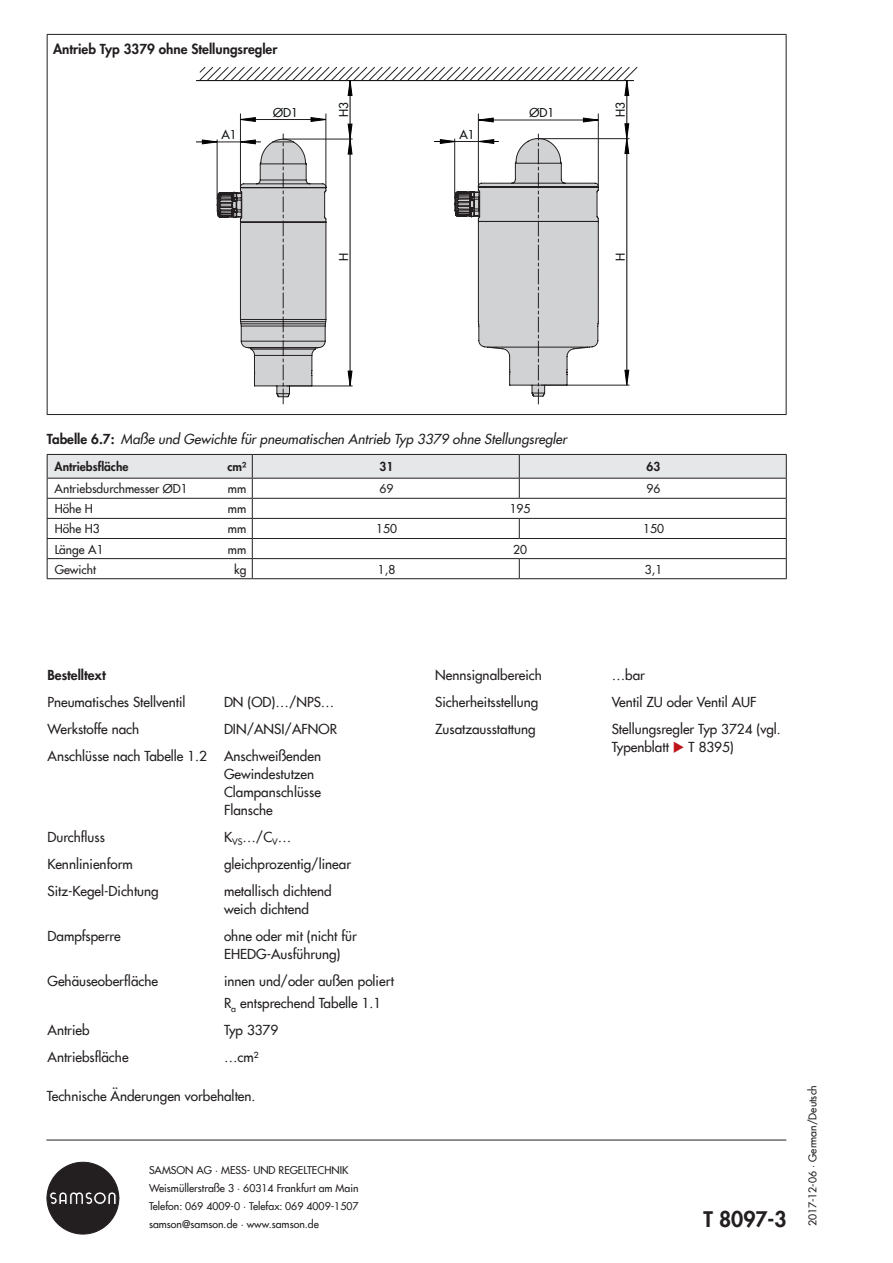
<style>
.page{position:relative;width:893px;height:1263px;background:#fff}
.page>*{position:absolute;margin:0;border:0;box-sizing:border-box;transform-origin:0 0}
.t1{font:800 21px "Futura Com";color:#231f20}
.t2{font:500 13.5px/18px "Futura Com";color:#231f20}
.t3{font:italic 500 13.5px "Futura Com";color:#231f20}
.t4{font:800 13.5px "Futura Com";color:#231f20}
.t5{font:500 12px "Futura Com";color:#231f20}
.t6{font:800 12px "Futura Com";color:#231f20}
.t7{font:500 12px "Futura Com";color:#0e1213}
.t8{font:500 10.5px/18px "Futura Com";color:#231f20}
.s1{font-weight:800;font-style:normal}
.s2{color:#be151b}
</style>
<div class="page">
<hr style="left:46px;top:1140px;width:740px;height:1px;background:#231f20">
<svg style="left:47px;top:1162px;width:72px;height:72px"></svg>
<hr style="left:47px;top:34px;width:739px;height:1px;background:#231f20">
<svg style="left:47px;top:35px;width:1px;height:25px"></svg>
<svg style="left:786px;top:35px;width:1px;height:25px"></svg>
<hr style="left:47px;top:60px;width:1px;height:354px;background:#231f20">
<hr style="left:786px;top:60px;width:1px;height:354px;background:#231f20">
<hr style="left:47px;top:414px;width:739px;height:1px;background:#231f20">
<hr style="left:326px;top:114px;width:1px;height:74px;background:#231f20">
<hr style="left:240px;top:114px;width:1px;height:74px;background:#231f20">
<svg style="left:347px;top:370px;width:6px;height:17px"></svg>
<hr style="left:244px;top:119px;width:75px;height:1px;background:#231f20">
<svg style="left:240px;top:117px;width:16px;height:5px"></svg>
<svg style="left:310px;top:117px;width:17px;height:5px"></svg>
<hr style="left:196px;top:80px;width:438px;height:1px;background:#000002">
<hr style="left:478px;top:114px;width:1px;height:74px;background:#231f20">
<hr style="left:598px;top:114px;width:1px;height:74px;background:#231f20">
<hr style="left:482px;top:120px;width:105px;height:1px;background:#231f20">
<svg style="left:477px;top:117px;width:17px;height:6px"></svg>
<svg style="left:583px;top:117px;width:16px;height:6px"></svg>
<hr style="left:350px;top:81px;width:1px;height:53px;background:#000002">
<hr style="left:283px;top:139px;width:69px;height:1px;background:#231f20">
<svg style="left:347px;top:123px;width:6px;height:32px"></svg>
<hr style="left:627px;top:81px;width:1px;height:53px;background:#000002">
<hr style="left:538px;top:138px;width:91px;height:1px;background:#231f20">
<hr style="left:350px;top:146px;width:1px;height:233px;background:#000002">
<hr style="left:287px;top:386px;width:65px;height:1px;background:#231f20">
<svg style="left:624px;top:123px;width:6px;height:31px"></svg>
<svg style="left:624px;top:369px;width:6px;height:17px"></svg>
<hr style="left:627px;top:146px;width:1px;height:233px;background:#000002">
<hr style="left:541px;top:385px;width:88px;height:1px;background:#231f20">
<svg style="left:199px;top:66px;width:438px;height:30px"></svg>
<svg style="left:196px;top:134px;width:131px;height:271px"></svg>
<svg style="left:434px;top:134px;width:165px;height:271px"></svg>
<svg style="left:47px;top:454px;width:740px;height:124px"></svg>
<hr style="left:47px;top:578px;width:150px;height:1px;background:#231f20">
<hr style="left:197px;top:578px;width:55px;height:1px;background:#231f20">
<hr style="left:252px;top:578px;width:267px;height:1px;background:#231f20">
<hr style="left:519px;top:578px;width:268px;height:1px;background:#231f20">
<p class="t4" style="left:53px;top:39px;width:226px">Antrieb Typ 3379 ohne Stellungsregler</p>
<p class="t7" style="left:221px;top:126px;width:17px">A1</p>
<p class="t7" style="left:335px;top:117px;width:17px;rotate:-90deg">H3</p>
<p class="t7" style="left:612px;top:117px;width:17px;rotate:-90deg">H3</p>
<p class="t7" style="left:273px;top:103px;width:26px">ØD1</p>
<p class="t7" style="left:529px;top:104px;width:26px">ØD1</p>
<p class="t7" style="left:459px;top:125px;width:17px">A1</p>
<p class="t7" style="left:335px;top:261px;width:10px;rotate:-90deg">H</p>
<p class="t7" style="left:612px;top:261px;width:10px;rotate:-90deg">H</p>
<p class="t3" style="left:47px;top:429px;width:522px"><span class="s1">Tabelle 6.7:</span> Maße und Gewichte für pneumatischen Antrieb Typ 3379 ohne Stellungsregler</p>
<p class="t6" style="left:55px;top:458px;width:75px">Antriebsfläche</p>
<p class="t6" style="left:227px;top:458px;width:20px">cm²</p>
<p class="t6" style="left:380px;top:458px;width:15px">31</p>
<p class="t6" style="left:647px;top:458px;width:15px">63</p>
<p class="t5" style="left:55px;top:480px;width:135px">Antriebsdurchmesser ØD1</p>
<p class="t5" style="left:228px;top:480px;width:20px">mm</p>
<p class="t5" style="left:380px;top:480px;width:15px">69</p>
<p class="t5" style="left:647px;top:480px;width:15px">96</p>
<p class="t5" style="left:55px;top:500px;width:40px">Höhe H</p>
<p class="t5" style="left:228px;top:500px;width:20px">mm</p>
<p class="t5" style="left:510px;top:500px;width:22px">195</p>
<p class="t5" style="left:55px;top:520px;width:47px">Höhe H3</p>
<p class="t5" style="left:228px;top:520px;width:20px">mm</p>
<p class="t5" style="left:376px;top:520px;width:22px">150</p>
<p class="t5" style="left:643px;top:520px;width:22px">150</p>
<p class="t5" style="left:55px;top:540px;width:50px">Länge A1</p>
<p class="t5" style="left:228px;top:540px;width:20px">mm</p>
<p class="t5" style="left:513px;top:540px;width:15px">20</p>
<p class="t5" style="left:55px;top:560px;width:43px">Gewicht</p>
<p class="t5" style="left:234px;top:560px;width:14px">kg</p>
<p class="t5" style="left:378px;top:560px;width:19px">1,8</p>
<p class="t5" style="left:645px;top:560px;width:19px">3,1</p>
<p class="t4" style="left:48px;top:664px;width:60px">Bestelltext</p>
<p class="t2" style="left:48px;top:692px;width:139px">Pneumatisches Stellventil</p>
<p class="t2" style="left:224px;top:692px;width:112px">DN (OD)…/NPS…</p>
<p class="t2" style="left:48px;top:719px;width:93px">Werkstoffe nach</p>
<p class="t2" style="left:224px;top:719px;width:115px">DIN/ANSI/AFNOR</p>
<p class="t2" style="left:48px;top:746px;width:161px">Anschlüsse nach Tabelle 1.2</p>
<p class="t2" style="left:224px;top:746px;width:99px">Anschweißenden<br>Gewindestutzen<br>Clampanschlüsse<br>Flansche</p>
<p class="t2" style="left:48px;top:827px;width:59px">Durchfluss</p>
<p class="t2" style="left:224px;top:827px;width:69px">K<sub>VS</sub>…/C<sub>V</sub>…</p>
<p class="t2" style="left:48px;top:854px;width:87px">Kennlinienform</p>
<p class="t2" style="left:224px;top:854px;width:129px">gleichprozentig/linear</p>
<p class="t2" style="left:48px;top:881px;width:113px">Sitz-Kegel-Dichtung</p>
<p class="t2" style="left:224px;top:881px;width:109px">metallisch dichtend weich dichtend</p>
<p class="t2" style="left:48px;top:926px;width:75px">Dampfsperre</p>
<p class="t2" style="left:224px;top:926px;width:134px">ohne oder mit (nicht für<br>EHEDG-Ausführung)</p>
<p class="t2" style="left:48px;top:971px;width:112px">Gehäuseoberfläche</p>
<p class="t2" style="left:224px;top:969px;width:171px;line-height:22.5px">innen und/oder außen poliert<br>R<sub>a</sub> entsprechend Tabelle 1.1</p>
<p class="t2" style="left:48px;top:1020px;width:44px">Antrieb</p>
<p class="t2" style="left:224px;top:1020px;width:56px">Typ 3379</p>
<p class="t2" style="left:48px;top:1047px;width:83px">Antriebsfläche</p>
<p class="t2" style="left:224px;top:1047px;width:36px">…cm²</p>
<p class="t2" style="left:47px;top:1086px;width:210px">Technische Änderungen vorbehalten.</p>
<p class="t8" style="left:149px;top:1160px;width:211px">SAMSON AG · MESS- UND REGELTECHNIK Weismüllerstraße 3 · 60314 Frankfurt am Main Telefon: 069 4009-0 · Telefax: 069 4009-1507 samson@samson.de · www.samson.de</p>
<p class="t2" style="left:435px;top:665px;width:108px">Nennsignalbereich</p>
<p class="t2" style="left:612px;top:665px;width:35px">…bar</p>
<p class="t2" style="left:435px;top:692px;width:105px">Sicherheitsstellung</p>
<p class="t2" style="left:612px;top:692px;width:146px">Ventil ZU oder Ventil AUF</p>
<p class="t2" style="left:435px;top:719px;width:102px">Zusatzausstattung</p>
<p class="t2" style="left:612px;top:719px;width:171px">Stellungsregler Typ 3724 (vgl.<br>Typenblatt <span class="s2">◆</span> T 8395)</p>
<h1 class="t1" style="left:703px;top:1203px;width:85px">T 8097-3</h1>
<p class="t8" style="left:803px;top:1226px;width:143px;rotate:-90deg">2017-12-06 · German/Deutsch</p>
</div>
